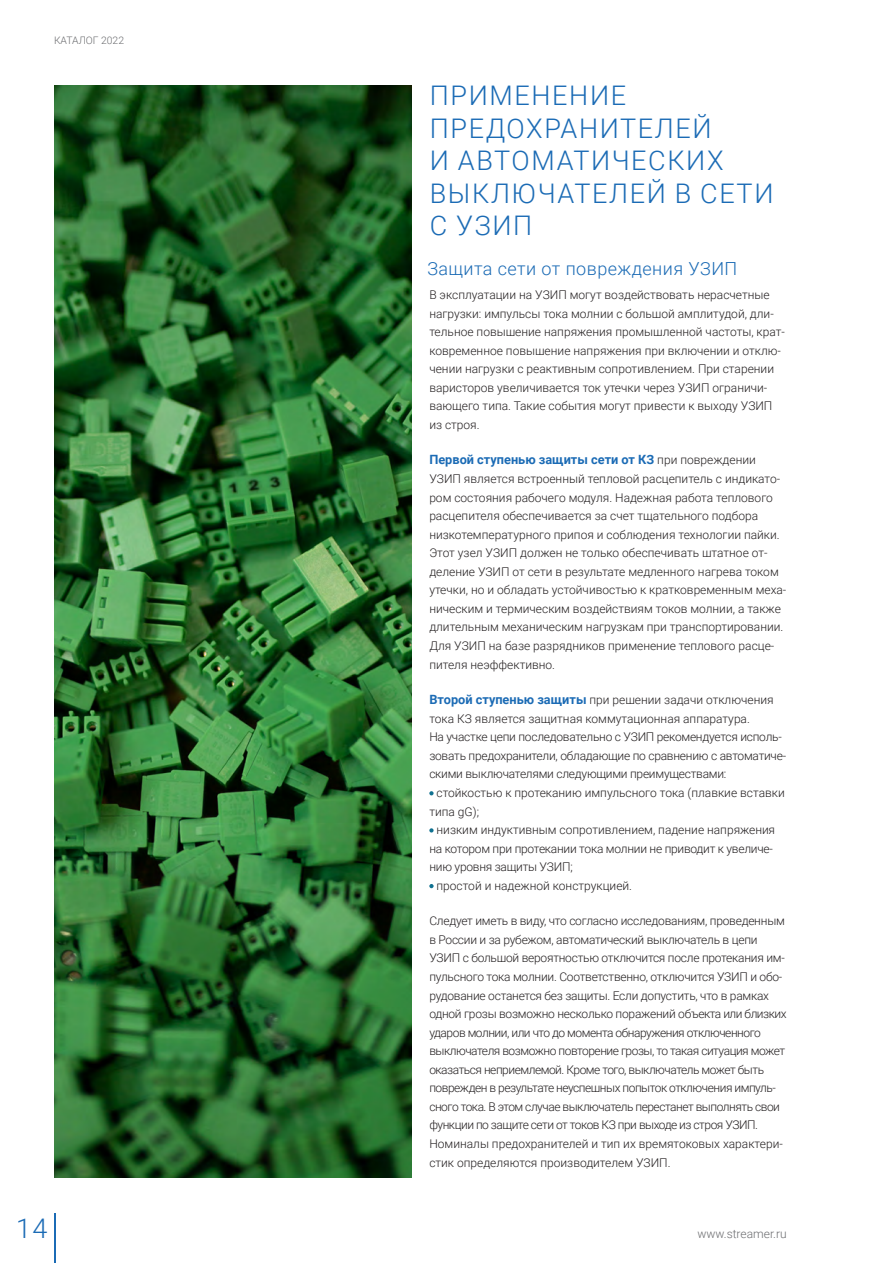
<style>
.page{position:relative;width:893px;height:1263px;background:#fff}
.page>*{position:absolute;margin:0;border:0;box-sizing:border-box;transform-origin:0 0}
.t1{font:300 27px/32.4px "Roboto";letter-spacing:.06em;color:#1b6bb5}
.t2{font:300 18px "Roboto";letter-spacing:.025em;color:#1b6bb5}
.t3{font:700 12.75px "Roboto";color:#1b6bb5}
.t4{font:300 12px/18.6px "Roboto";color:#231f20}
.t5{font:300 12px/18.6px "Roboto";letter-spacing:-.035em;color:#231f20}
.t6{font:300 12px "Roboto";letter-spacing:-.02em;color:#231f20}
.t7{font:300 12px "Roboto";color:#6c6d70}
.t8{font:300 10.35px "Roboto";color:#6c6d70}
.s1{font-weight:300;font-size:12px;color:#231f20}
.s2{font-weight:700;font-size:12.75px;color:#1b6bb5}
</style>
<div class="page">
<hr style="left:54px;top:1214px;width:1px;height:49px;background:#1b6bb5">
<svg style="left:429px;top:791px;width:5px;height:4px"></svg>
<svg style="left:429px;top:828px;width:5px;height:4px"></svg>
<svg style="left:429px;top:884px;width:5px;height:4px"></svg>
<img style="left:54px;top:85px;width:357px;height:1093px">
<p class="t8" style="left:54px;top:33px;width:72px">КАТАЛОГ 2022</p>
<h1 class="t1" style="left:430px;top:78px;width:345px">ПРИМЕНЕНИЕ<br>ПРЕДОХРАНИТЕЛЕЙ<br>И АВТОМАТИЧЕСКИХ<br>ВЫКЛЮЧАТЕЛЕЙ В СЕТИ<br>С УЗИП</h1>
<h2 class="t2" style="left:427px;top:256px;width:311px">Защита сети от повреждения УЗИП</h2>
<p class="t4" style="left:429px;top:285px;width:357px">В эксплуатации на УЗИП могут воздействовать нерасчетные нагрузки: импульсы тока молнии с большой амплитудой, дли&shy;тельное повышение напряжения промышленной частоты, крат&shy;ковременное повышение напряжения при включении и отклю&shy;чении нагрузки с реактивным сопротивлением. При старении варисторов увеличивается ток утечки через УЗИП ограничи&shy;вающего типа. Такие события могут привести к выходу УЗИП из строя.</p>
<p class="t3" style="left:429px;top:451px;width:328px">Первой ступенью защиты сети от КЗ <span class="s1">при повреждении</span></p>
<p class="t4" style="left:429px;top:469px;width:358px">УЗИП является встроенный тепловой расцепитель с индикато&shy;ром состояния рабочего модуля. Надежная работа теплового расцепителя обеспечивается за счет тщательного подбора низкотемпературного припоя и соблюдения технологии пайки.<br>Этот узел УЗИП должен не только обеспечивать штатное от&shy;деление УЗИП от сети в результате медленного нагрева током утечки, но и обладать устойчивостью к кратковременным меха&shy;ническим и термическим воздействиям токов молнии, а также длительным механическим нагрузкам при транспортировании.<br>Для УЗИП на базе разрядников применение теплового расце&shy;пителя неэффективно.</p>
<p class="t4" style="left:429px;top:690px;width:346px"><span class="s2">Второй ступенью защиты</span> при решении задачи отключения</p>
<p class="t4" style="left:429px;top:709px;width:322px">тока КЗ является защитная коммутационная аппаратура.</p>
<p class="t6" style="left:429px;top:729px;width:354px">На участке цепи последовательно с УЗИП рекомендуется исполь-</p>
<p class="t6" style="left:429px;top:747px;width:358px">зовать предохранители, обладающие по сравнению с автоматиче-</p>
<p class="t6" style="left:429px;top:766px;width:299px">скими выключателями следующими преимуществами:</p>
<p class="t4" style="left:436px;top:783px;width:350px">стойкостью к протеканию импульсного тока (плавкие вставки</p>
<p class="t4" style="left:429px;top:801px;width:51px">типа gG);</p>
<p class="t4" style="left:436px;top:820px;width:340px">низким индуктивным сопротивлением, падение напряжения</p>
<p class="t6" style="left:429px;top:840px;width:345px">на котором при протекании тока молнии не приводит к увеличе-</p>
<p class="t6" style="left:429px;top:858px;width:145px">нию уровня защиты УЗИП;</p>
<p class="t4" style="left:436px;top:876px;width:197px">простой и надежной конструкцией.</p>
<p class="t5" style="left:429px;top:911px;width:359px">Следует иметь в виду, что согласно исследованиям, проведенным в России и за рубежом, автоматический выключатель в цепи УЗИП с большой вероятностью отключится после протекания им&shy;пульсного тока молнии. Соответственно, отключится УЗИП и обо&shy;рудование останется без защиты. Если допустить, что в рамках одной грозы возможно несколько поражений объекта или близких ударов молнии, или что до момента обнаружения отключенного выключателя возможно повторение грозы, то такая ситуация может оказаться неприемлемой. Кроме того, выключатель может быть поврежден в результате неуспешных попыток отключения импуль&shy;сного тока. В этом случае выключатель перестанет выполнять свои функции по защите сети от токов КЗ при выходе из строя УЗИП.<br>Номиналы предохранителей и тип их времятоковых характери&shy;стик определяются производителем УЗИП.</p>
<h1 class="t1" style="left:16px;top:1211px;width:33px">14</h1>
<p class="t7" style="left:697px;top:1226px;width:91px">www.streamer.ru</p>
</div>
